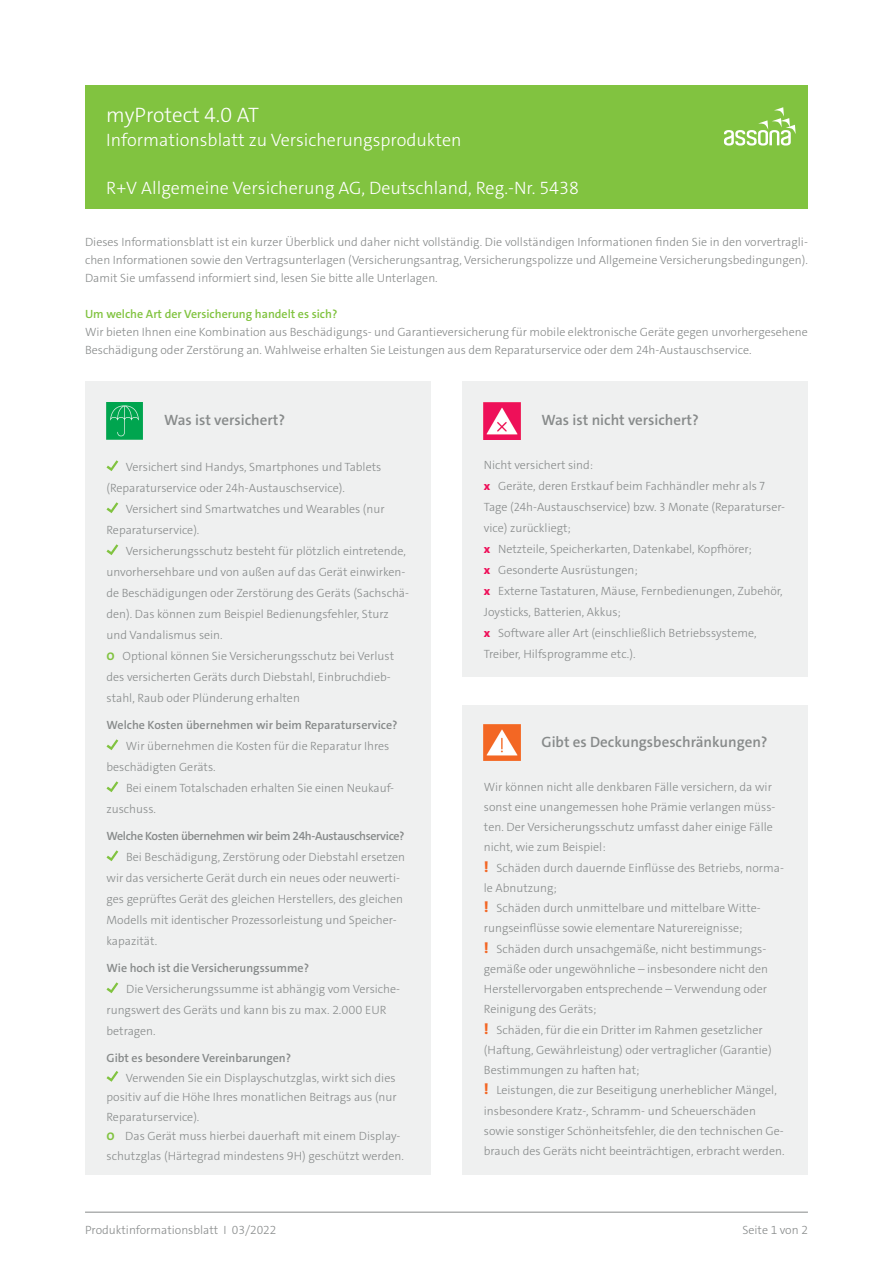
<style>
.page{position:relative;width:893px;height:1263px;background:#fff}
.page>*{position:absolute;margin:0;border:0;box-sizing:border-box;transform-origin:0 0}
.t1{font:300 21px "The Sans C4 s";color:#fff}
.t2{font:300 18px "The Sans C4 s";color:#fff}
.t3{font:600 15px "The Sans C4 s";color:#878a8a}
.t4{font:300 12px/20.2px "The Sans C4 s";color:#878a8a}
.t5{font:600 12px "The Sans C4 s";color:#878a8a}
.t6{font:600 12px "The Sans C4 s";letter-spacing:-.03em;color:#878a8a}
.s1{font-weight:600;color:#81c340}
.s2{font-weight:600;font-size:15px;color:#81c340}
.s3{font-weight:800;color:#ee1059}
.s4{font-weight:800;font-size:15px;color:#f36624}
</style>
<div class="page">
<div style="left:85px;top:381px;width:346px;height:794px;background:#eff0f0"></div>
<div style="left:462px;top:381px;width:346px;height:296px;background:#eff0f0"></div>
<div style="left:462px;top:705px;width:346px;height:470px;background:#eff0f0"></div>
<hr style="left:85px;top:1212px;width:723px;height:1px;background:#878a8a">
<div style="left:85px;top:85px;width:723px;height:124px;background:#81c340"></div>
<svg style="left:724px;top:107px;width:72px;height:39px"></svg>
<svg style="left:107px;top:460px;width:11px;height:11px"></svg>
<svg style="left:107px;top:502px;width:11px;height:11px"></svg>
<svg style="left:107px;top:544px;width:11px;height:11px"></svg>
<svg style="left:107px;top:739px;width:11px;height:11px"></svg>
<svg style="left:107px;top:781px;width:11px;height:11px"></svg>
<svg style="left:107px;top:850px;width:11px;height:11px"></svg>
<svg style="left:107px;top:982px;width:11px;height:11px"></svg>
<svg style="left:107px;top:1071px;width:11px;height:11px"></svg>
<img style="left:106px;top:403px;width:37px;height:36px">
<img style="left:484px;top:403px;width:36px;height:36px">
<img style="left:484px;top:724px;width:36px;height:37px">
<p class="t1" style="left:106px;top:101px;width:154px">myProtect 4.0 AT</p>
<p class="t2" style="left:106px;top:128px;width:357px">Informationsblatt zu Versicherungsprodukten</p>
<p class="t2" style="left:106px;top:176px;width:474px">R+V Allgemeine Versicherung AG, Deutschland, Reg.-Nr. 5438</p>
<p class="t4" style="left:85px;top:233px;width:724px;line-height:18px;text-align:justify">Dieses Informationsblatt ist ein kurzer Überblick und daher nicht vollständig. Die vollständigen Informationen finden Sie in den vorvertragli&shy;chen Informationen sowie den Vertragsunterlagen (Versicherungsantrag, Versicherungspolizze und Allgemeine Versicherungsbedingungen).<br>Damit Sie umfassend informiert sind, lesen Sie bitte alle Unterlagen.</p>
<p class="t4" style="left:85px;top:305px;width:724px;line-height:18px"><span class="s1">Um welche Art der Versicherung handelt es sich?<br></span>Wir bieten Ihnen eine Kombination aus Beschädigungs- und Garantieversicherung für mobile elektronische Geräte gegen unvorhergesehene<br>Beschädigung oder Zerstörung an. Wahlweise erhalten Sie Leistungen aus dem Reparaturservice oder dem 24h-Austauschservice.</p>
<p class="t3" style="left:164px;top:411px;width:122px">Was ist versichert?</p>
<p class="t3" style="left:541px;top:411px;width:159px">Was ist nicht versichert?</p>
<p class="t4" style="left:126px;top:457px;width:257px">Versichert sind Handys, Smartphones und Tablets</p>
<p class="t4" style="left:107px;top:478px;width:240px">(Reparaturservice oder 24h-Austauschservice).</p>
<p class="t4" style="left:126px;top:499px;width:260px">Versichert sind Smartwatches und Wearables (nur</p>
<p class="t4" style="left:107px;top:520px;width:94px">Reparaturservice).</p>
<p class="t4" style="left:126px;top:541px;width:282px">Versicherungsschutz besteht für plötzlich eintretende,</p>
<p class="t4" style="left:107px;top:562px;width:300px">unvorhersehbare und von außen auf das Gerät einwirken-</p>
<p class="t4" style="left:107px;top:583px;width:304px">de Beschädigungen oder Zerstörung des Geräts (Sachschä-</p>
<p class="t4" style="left:107px;top:604px;width:284px">den). Das können zum Beispiel Bedienungsfehler, Sturz</p>
<p class="t4" style="left:107px;top:625px;width:118px">und Vandalismus sein.</p>
<p class="t4" style="left:107px;top:646px;width:289px"><span class="s2">o</span> Optional können Sie Versicherungsschutz bei Verlust</p>
<p class="t4" style="left:107px;top:667px;width:286px">des versicherten Geräts durch Diebstahl, Einbruchdieb-</p>
<p class="t4" style="left:107px;top:688px;width:195px">stahl, Raub oder Plünderung erhalten</p>
<p class="t5" style="left:107px;top:717px;width:293px">Welche Kosten übernehmen wir beim Reparaturservice?</p>
<p class="t4" style="left:126px;top:736px;width:265px">Wir übernehmen die Kosten für die Reparatur Ihres</p>
<p class="t4" style="left:107px;top:757px;width:111px">beschädigten Geräts.</p>
<p class="t4" style="left:126px;top:778px;width:270px">Bei einem Totalschaden erhalten Sie einen Neukauf-</p>
<p class="t4" style="left:107px;top:799px;width:51px">zuschuss.</p>
<p class="t6" style="left:107px;top:828px;width:299px">Welche Kosten übernehmen wir beim 24h-Austauschservice?</p>
<p class="t4" style="left:126px;top:847px;width:281px">Bei Beschädigung, Zerstörung oder Diebstahl ersetzen</p>
<p class="t4" style="left:107px;top:868px;width:295px">wir das versicherte Gerät durch ein neues oder neuwerti-</p>
<p class="t4" style="left:107px;top:889px;width:298px">ges geprüftes Gerät des gleichen Herstellers, des gleichen</p>
<p class="t4" style="left:107px;top:910px;width:292px">Modells mit identischer Prozessorleistung und Speicher-</p>
<p class="t4" style="left:107px;top:931px;width:52px">kapazität.</p>
<p class="t5" style="left:107px;top:960px;width:204px">Wie hoch ist die Versicherungssumme?</p>
<p class="t4" style="left:126px;top:979px;width:275px">Die Versicherungssumme ist abhängig vom Versiche-</p>
<p class="t4" style="left:107px;top:1000px;width:282px">rungswert des Geräts und kann bis zu max. 2.000 EUR</p>
<p class="t4" style="left:107px;top:1021px;width:51px">betragen.</p>
<p class="t5" style="left:107px;top:1050px;width:186px">Gibt es besondere Vereinbarungen?</p>
<p class="t4" style="left:126px;top:1068px;width:271px">Verwenden Sie ein Displayschutzglas, wirkt sich dies</p>
<p class="t4" style="left:107px;top:1087px;width:292px">positiv auf die Höhe Ihres monatlichen Beitrags aus (nur</p>
<p class="t4" style="left:107px;top:1107px;width:94px">Reparaturservice).</p>
<p class="t4" style="left:107px;top:1126px;width:295px"><span class="s2">o</span> Das Gerät muss hierbei dauerhaft mit einem Display-</p>
<p class="t4" style="left:107px;top:1146px;width:299px">schutzglas (Härtegrad mindestens 9H) geschützt werden.</p>
<p class="t4" style="left:484px;top:455px;width:303px;line-height:21px">Nicht versichert sind:<br><span class="s3">x</span> Geräte, deren Erstkauf beim Fachhändler mehr als 7<br>Tage (24h-Austauschservice) bzw. 3 Monate (Reparaturser&shy;vice) zurückliegt;<br><span class="s3">x</span> Netzteile, Speicherkarten, Datenkabel, Kopfhörer;<br><span class="s3">x</span> Gesonderte Ausrüstungen;<br><span class="s3">x</span> Externe Tastaturen, Mäuse, Fernbedienungen, Zubehör, Joysticks, Batterien, Akkus;<br><span class="s3">x</span> Software aller Art (einschließlich Betriebssysteme, Treiber, Hilfsprogramme etc.).</p>
<p class="t3" style="left:541px;top:732px;width:228px">Gibt es Deckungsbeschränkungen?</p>
<p class="t4" style="left:484px;top:777px;width:302px">Wir können nicht alle denkbaren Fälle versichern, da wir sonst eine unangemessen hohe Prämie verlangen müss&shy;ten. Der Versicherungsschutz umfasst daher einige Fälle nicht, wie zum Beispiel:<br><span class="s4">!</span> Schäden durch dauernde Einflüsse des Betriebs, norma&shy;le Abnutzung;<br><span class="s4">!</span> Schäden durch unmittelbare und mittelbare Witte&shy;rungseinflüsse sowie elementare Naturereignisse;<br><span class="s4">!</span> Schäden durch unsachgemäße, nicht bestimmungs&shy;gemäße oder ungewöhnliche – insbesondere nicht den Herstellervorgaben entsprechende – Verwendung oder Reinigung des Geräts;<br><span class="s4">!</span> Schäden, für die ein Dritter im Rahmen gesetzlicher (Haftung, Gewährleistung) oder vertraglicher (Garantie)<br>Bestimmungen zu haften hat;<br><span class="s4">!</span> Leistungen, die zur Beseitigung unerheblicher Mängel, insbesondere Kratz-, Schramm- und Scheuerschäden sowie sonstiger Schönheitsfehler, die den technischen Ge&shy;brauch des Geräts nicht beeinträchtigen, erbracht werden.</p>
<p class="t4" style="left:85px;top:1220px;width:193px">Produktinformationsblatt I 03/2022</p>
<p class="t4" style="left:742px;top:1220px;width:67px">Seite 1 von 2</p>
</div>
